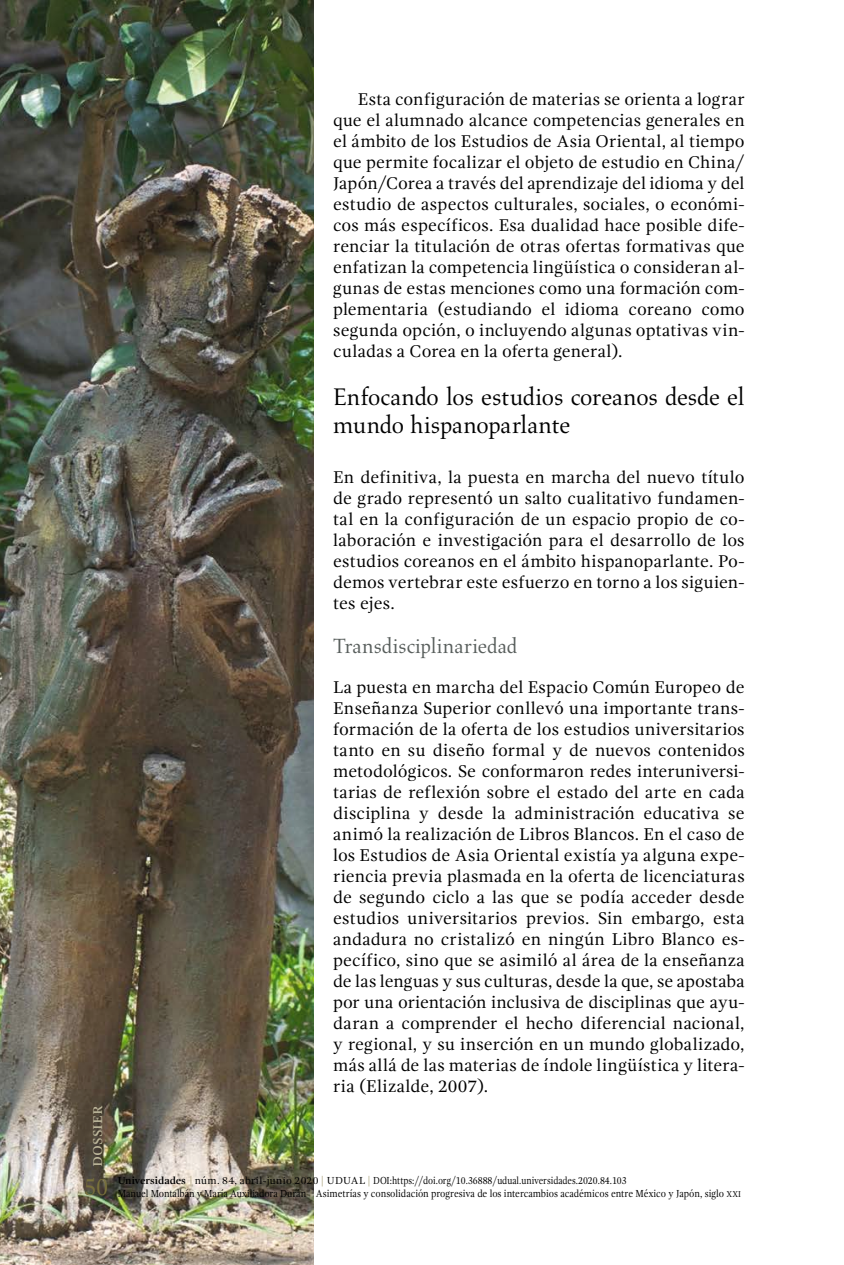
<style>
.page{position:relative;width:844px;height:1265px;background:#fff}
.page>*{position:absolute;margin:0;border:0;box-sizing:border-box;transform-origin:0 0}
.t1{font:24.5px/28px "Aldus LT Std";letter-spacing:-.005em;color:#000}
.t2{font:24.5px "Gandhi Serif";color:#78703c;scale:.9 1}
.t3{font:21px "Aldus LT Std";color:#585e5c}
.t4{font:17.5px/21px "Gandhi Serif";letter-spacing:.005em;color:#000;text-align:justify}
.t5{font:17.5px "Gandhi Serif";color:#beb89c}
.t6{font:10.5px "Gandhi Serif";color:#000;scale:.9 1}
.t7{font:10.5px "Gandhi Serif";color:#000}
.s1{font-weight:700}
.s2{color:#a49c74}
.s3{font-size:8.75px}
</style>
<div class="page">
<img style="left:0;top:0;width:313px;height:1265px">
<p class="t5" style="left:86px;top:1167px;width:63px;rotate:-90deg">dossier</p>
<h1 class="t2" style="left:84px;top:1173px;width:28px">50</h1>
<p class="t4" style="left:333px;top:89px;width:413px;text-indent:25px">Esta configuración de materias se orienta a lograr que el alumnado alcance competencias generales en el ámbito de los Estudios de Asia Oriental, al tiempo que permite focalizar el objeto de estudio en China/ Japón/Corea a través del aprendizaje del idioma y del estudio de aspectos culturales, sociales, o económi&shy;cos más específicos. Esa dualidad hace posible dife&shy;renciar la titulación de otras ofertas formativas que enfatizan la competencia lingüística o consideran al&shy;gunas de estas menciones como una formación com&shy;plementaria (estudiando el idioma coreano como segunda opción, o incluyendo algunas optativas vin&shy;culadas a Corea en la oferta general).</p>
<h1 class="t1" style="left:333px;top:383px;width:413px">Enfocando los estudios coreanos desde el mundo hispanoparlante</h1>
<p class="t4" style="left:333px;top:467px;width:413px">En definitiva, la puesta en marcha del nuevo título de grado representó un salto cualitativo fundamen&shy;tal en la configuración de un espacio propio de co&shy;laboración e investigación para el desarrollo de los estudios coreanos en el ámbito hispanoparlante. Po&shy;demos vertebrar este esfuerzo en torno a los siguien&shy;tes ejes.</p>
<p class="t3" style="left:333px;top:635px;width:185px">Transdisciplinariedad</p>
<p class="t4" style="left:333px;top:677px;width:413px">La puesta en marcha del Espacio Común Europeo de Enseñanza Superior conllevó una importante trans&shy;formación de la oferta de los estudios universitarios tanto en su diseño formal y de nuevos contenidos metodológicos. Se conformaron redes interuniversi&shy;tarias de reflexión sobre el estado del arte en cada disciplina y desde la administración educativa se animó la realización de Libros Blancos. En el caso de los Estudios de Asia Oriental existía ya alguna expe&shy;riencia previa plasmada en la oferta de licenciaturas de segundo ciclo a las que se podía acceder desde estudios universitarios previos. Sin embargo, esta andadura no cristalizó en ningún Libro Blanco es&shy;pecífico, sino que se asimiló al área de la enseñanza de las lenguas y sus culturas, desde la que, se apostaba por una orientación inclusiva de disciplinas que ayu&shy;daran a comprender el hecho diferencial nacional, y regional, y su inserción en un mundo globalizado, más allá de las materias de índole lingüística y litera&shy;ria (Elizalde, 2007).</p>
<p class="t7" style="left:118px;top:1175px;width:510px"><span class="s1">Universidades</span> <span class="s2">|</span> núm. 84, abril-junio 2020 <span class="s2">|</span> UDUAL <span class="s2">|</span> DOI:https://doi.org/10.36888/udual.universidades.2020.84.103</p>
<p class="t6" style="left:118px;top:1187px;width:693px">Manuel Montalbán y María Auxiliadora Durán <span class="s2">|</span> Asimetrías y consolidación progresiva de los intercambios académicos entre México y Japón, siglo <span class="s3">XXI</span></p>
</div>
